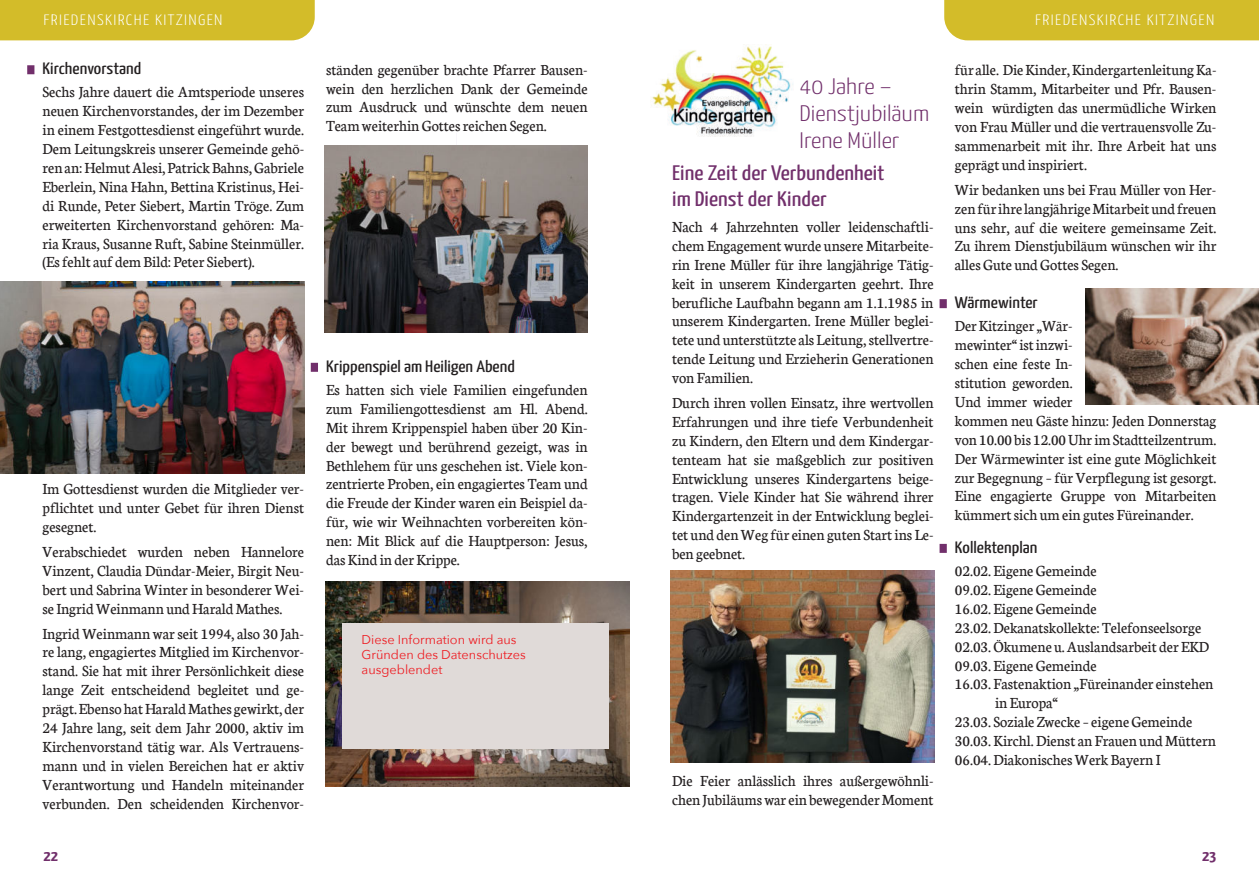
<style>
.page{position:relative;width:1259px;height:893px;background:#fff}
.page>*{position:absolute;margin:0;border:0;box-sizing:border-box;transform-origin:0 0}
.t1{font:300 22.5px/27px "Yanone Kaffeesatz";color:#712f6b;scale:1.2 1}
.t2{font:21px/25.2px "Yanone Kaffeesatz";color:#712f6b;scale:1.2 1}
.t3{font:16.5px/18.9px "Neuton";color:#231f20;text-align:justify;scale:.96 1}
.t4{font:16.5px/18.9px "Neuton";color:#231f20;scale:.95 1}
.t5{font:16.5px "Yanone Kaffeesatz";color:#231f20;scale:1.2 1}
.t6{font:300 15px "Yanone Kaffeesatz";letter-spacing:.075em;color:#fff;scale:1.2 1}
.t7{font:700 15px "Yanone Kaffeesatz";color:#712f6b;scale:1.2 1}
.t8{font:12.75px/15.3px "Avenir Next";color:#ee1d23}
</style>
<div class="page">
<div style="left:944px;top:0;width:315px;height:40px;background:#d3bc29"></div>
<div style="left:0;top:0;width:315px;height:40px;background:#d3bc29"></div>
<div style="left:311px;top:363px;width:7px;height:9px;background:#712f6b"></div>
<img style="left:325px;top:582px;width:304px;height:205px">
<div style="left:939px;top:299px;width:7px;height:9px;background:#712f6b"></div>
<div style="left:939px;top:544px;width:7px;height:9px;background:#712f6b"></div>
<img style="left:1086px;top:289px;width:173px;height:116px">
<div style="left:27px;top:65px;width:7px;height:9px;background:#712f6b"></div>
<img style="left:0;top:281px;width:304px;height:192px">
<img style="left:650px;top:44px;width:143px;height:93px">
<img style="left:670px;top:571px;width:264px;height:191px">
<img style="left:324px;top:146px;width:263px;height:186px">
<div style="left:342px;top:624px;width:267px;height:125px;background:#e0dad8"></div>
<p class="t6" style="left:44px;top:9px;width:151px">FRIEDENSKIRCHE KITZINGEN</p>
<p class="t5" style="left:43px;top:57px;width:84px">Kirchenvorstand</p>
<p class="t3" style="left:43px;top:83px;width:274px">Sechs Jahre dauert die Amtsperiode unseres neuen Kirchenvorstandes, der im Dezember in einem Festgottesdienst eingeführt wurde.<br>Dem Leitungskreis unserer Gemeinde gehö&shy;ren an:Helmut Alesi, Patrick Bahns, Gabriele Eberlein, Nina Hahn, Bettina Kristinus, Hei&shy;di Runde, Peter Siebert, Martin Tröge. Zum erweiterten Kirchenvorstand gehören: Ma&shy;ria Kraus, Susanne Ruft, Sabine Steinmüller. (Es fehlt auf dem Bild: Peter Siebert).</p>
<p class="t3" style="left:326px;top:60px;width:274px">ständen gegenüber brachte Pfarrer Bausen&shy;wein den herzlichen Dank der Gemeinde zum Ausdruck und wünschte dem neuen Team weiterhin Gottes reichen Segen.</p>
<p class="t5" style="left:326px;top:354px;width:159px">Krippenspiel am Heiligen Abend</p>
<p class="t3" style="left:326px;top:380px;width:274px">Es hatten sich viele Familien eingefunden zum Familiengottesdienst am Hl. Abend.<br>Mit ihrem Krippenspiel haben über 20 Kin&shy;der bewegt und berührend gezeigt, was in Bethlehem für uns geschehen ist. Viele kon&shy;zentrierte Proben, ein engagiertes Team und die Freude der Kinder waren ein Beispiel da&shy;für, wie wir Weihnachten vorbereiten kön&shy;nen: Mit Blick auf die Hauptperson: Jesus, das Kind in der Krippe.</p>
<p class="t3" style="left:43px;top:480px;width:274px">Im Gottesdienst wurden die Mitglieder ver&shy;pflichtet und unter Gebet für ihren Dienst gesegnet.</p>
<p class="t3" style="left:43px;top:542px;width:274px">Verabschiedet wurden neben Hannelore Vinzent, Claudia Dündar-Meier, Birgit Neu&shy;bert und Sabrina Winter in besonderer Wei&shy;se IngridWeinmann und Harald Mathes.</p>
<p class="t3" style="left:43px;top:624px;width:274px">Ingrid Weinmann war seit 1994, also 30 Jah&shy;re lang, engagiertes Mitglied im Kirchenvor&shy;stand. Sie hat mit ihrer Persönlichkeit diese lange Zeit entscheidend begleitet und ge&shy;prägt. Ebenso hatHaraldMathes gewirkt, der 24 Jahre lang, seit dem Jahr 2000, aktiv im Kirchenvorstand tätig war. Als Vertrauens&shy;mann und in vielen Bereichen hat er aktiv Verantwortung und Handeln miteinander verbunden. Den scheidenden Kirchenvor-</p>
<p class="t8" style="left:362px;top:633px;width:166px">Diese Information wird aus<br>Gründen des Datenschutzes ausgeblendet</p>
<h1 class="t1" style="left:799px;top:71px;width:110px">40 Jahre –<br>Dienstjubiläum<br>Irene Müller</h1>
<p class="t2" style="left:672px;top:159px;width:179px">Eine Zeit der Verbundenheit im Dienst der Kinder</p>
<p class="t3" style="left:672px;top:217px;width:274px">Nach 4 Jahrzehnten voller leidenschaftli&shy;chem Engagement wurde unsere Mitarbeite&shy;rin Irene Müller für ihre langjährige Tätig&shy;keit in unserem Kindergarten geehrt. Ihre berufliche Laufbahn begann am 1.1.1985 in unserem Kindergarten. Irene Müller beglei&shy;tete und unterstützte als Leitung, stellvertre&shy;tende Leitung und Erzieherin Generationen von Familien.</p>
<p class="t3" style="left:672px;top:393px;width:274px">Durch ihren vollen Einsatz, ihre wertvollen Erfahrungen und ihre tiefe Verbundenheit zu Kindern, den Eltern und dem Kindergar&shy;tenteam hat sie maßgeblich zur positiven Entwicklung unseres Kindergartens beige&shy;tragen. Viele Kinder hat Sie während ihrer Kindergartenzeit in der Entwicklung beglei&shy;tet und denWeg für einen guten Start ins Le&shy;ben geebnet.</p>
<p class="t3" style="left:672px;top:771px;width:274px">Die Feier anlässlich ihres außergewöhnli&shy;chenJubiläums war ein bewegender Moment</p>
<p class="t6" style="left:1035px;top:9px;width:151px">FRIEDENSKIRCHE KITZINGEN</p>
<p class="t3" style="left:955px;top:61px;width:274px">für alle. DieKinder, KindergartenleitungKa&shy;thrin Stamm, Mitarbeiter und Pfr. Bausen&shy;wein würdigten das unermüdliche Wirken von Frau Müller und die vertrauensvolle Zu&shy;sammenarbeit mit ihr. Ihre Arbeit hat uns geprägt und inspiriert.</p>
<p class="t3" style="left:955px;top:180px;width:274px">Wir bedanken uns bei Frau Müller von Her&shy;zen fürihrelangjährigeMitarbeit und freuen uns sehr, auf die weitere gemeinsame Zeit.<br>Zu ihrem Dienstjubiläum wünschen wir ihr alles Gute und Gottes Segen.</p>
<p class="t5" style="left:955px;top:290px;width:71px">Wärmewinter</p>
<p class="t4" style="left:955px;top:317px;width:277px">Der Kitzinger „Wär-<br>mewinter“istinzwi-<br>schen eine feste In-<br>stitution geworden.<br>Und immer wieder<br>kommen neu Gäste hinzu: Jeden Donnerstag von 10.00 bis 12.00 Uhr im Stadtteilzentrum.<br>Der Wärmewinter ist eine gute Möglichkeit zur Begegnung – für Verpflegung ist gesorgt.<br>Eine engagierte Gruppe von Mitarbeiten kümmert sich um ein gutes Füreinander.</p>
<p class="t5" style="left:955px;top:535px;width:70px">Kollektenplan</p>
<p class="t3" style="left:955px;top:561px;width:149px">02.02. Eigene Gemeinde</p>
<p class="t3" style="left:955px;top:580px;width:149px">09.02. Eigene Gemeinde</p>
<p class="t3" style="left:955px;top:599px;width:149px">16.02. Eigene Gemeinde</p>
<p class="t3" style="left:955px;top:618px;width:258px">23.02. Dekanatskollekte: Telefonseelsorge</p>
<p class="t3" style="left:955px;top:637px;width:266px">02.03. Ökumene u. Auslandsarbeit der EKD</p>
<p class="t3" style="left:955px;top:656px;width:149px">09.03. Eigene Gemeinde</p>
<p class="t3" style="left:955px;top:675px;width:271px">16.03. Fastenaktion „Füreinander einstehen</p>
<p class="t3" style="left:995px;top:694px;width:67px">in Europa“</p>
<p class="t3" style="left:955px;top:713px;width:249px">23.03. Soziale Zwecke – eigene Gemeinde</p>
<p class="t3" style="left:955px;top:731px;width:273px">30.03. Kirchl. Dienst an Frauen und Müttern</p>
<p class="t3" style="left:955px;top:750px;width:215px">06.04. DiakonischesWerk Bayern I</p>
<p class="t7" style="left:44px;top:849px;width:13px">22</p>
<p class="t7" style="left:1202px;top:849px;width:13px">23</p>
</div>
